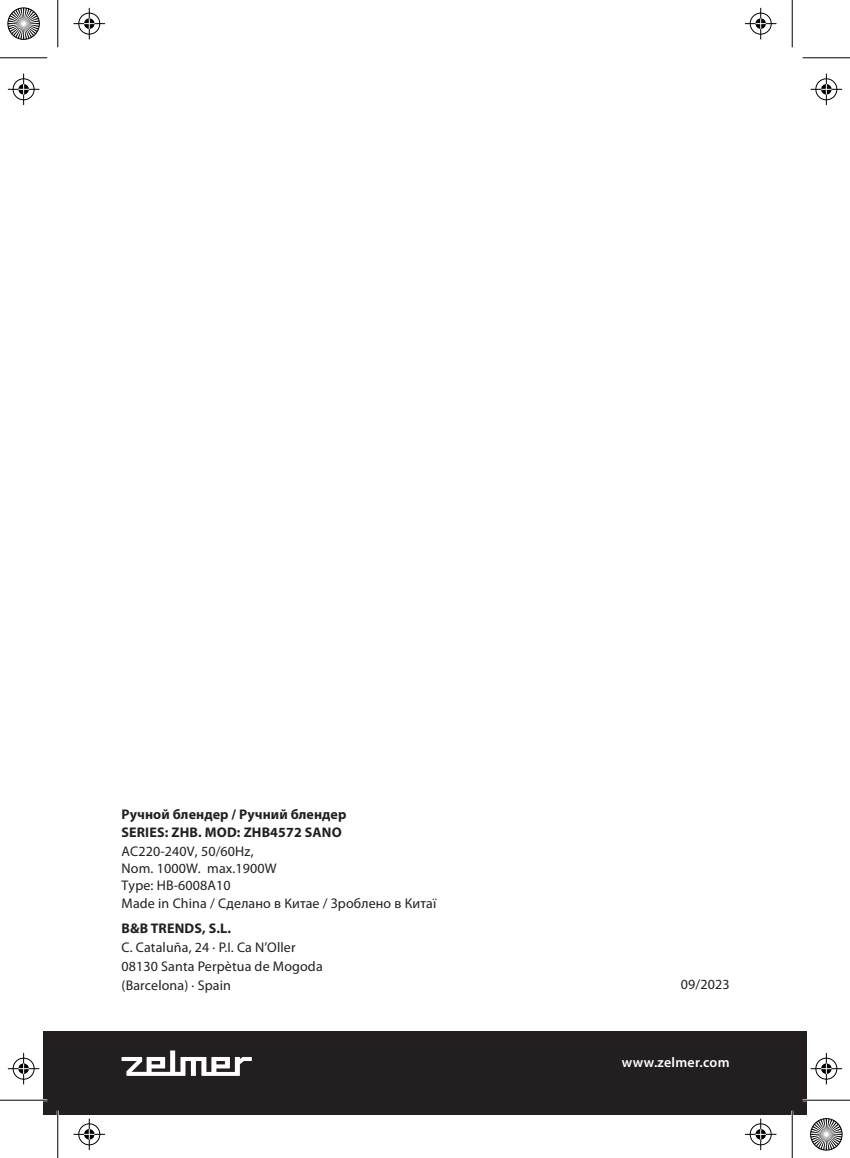
<style>
.page{position:relative;width:850px;height:1158px;background:#fff}
.page>*{position:absolute;margin:0;border:0;box-sizing:border-box;transform-origin:0 0}
.t1{font:14px/16.8px "Myriad Pro";letter-spacing:.01em;color:#231f20}
.t2{font:700 14px/18.7px "Myriad Pro";letter-spacing:.01em;color:#231f20}
.t3{font:600 14px "Myriad Pro";letter-spacing:.02em;color:#fff}
</style>
<div class="page">
<div style="left:43px;top:1031px;width:764px;height:83px;background:#231f20"></div>
<svg style="left:122px;top:1050px;width:130px;height:25px"></svg>
<hr style="left:0;top:1098px;width:47px;height:3px;background:#fff">
<hr style="left:802px;top:1098px;width:48px;height:3px;background:#fff">
<hr style="left:57px;top:1110px;width:2px;height:47px;background:#fff">
<hr style="left:791px;top:1110px;width:2px;height:47px;background:#fff">
<hr style="left:0;top:57px;width:47px;height:1px;background:#000">
<hr style="left:802px;top:57px;width:48px;height:1px;background:#000">
<hr style="left:0;top:1099px;width:47px;height:1px;background:#000">
<hr style="left:802px;top:1099px;width:48px;height:1px;background:#000">
<hr style="left:57px;top:0;width:1px;height:47px;background:#000">
<hr style="left:57px;top:1110px;width:1px;height:47px;background:#000">
<hr style="left:792px;top:0;width:1px;height:47px;background:#000">
<hr style="left:792px;top:1110px;width:1px;height:47px;background:#000">
<div style="left:78px;top:12px;width:23px;height:23px;border:2px solid #fff;border-radius:50%"></div>
<hr style="left:74px;top:23px;width:31px;height:2px;background:#fff">
<hr style="left:88px;top:8px;width:2px;height:31px;background:#fff">
<div style="left:83px;top:17px;width:13px;height:13px;border:2px solid #fff;border-radius:50%"></div>
<div style="left:79px;top:13px;width:21px;height:21px;border:1px solid #000;border-radius:50%"></div>
<hr style="left:74px;top:23px;width:31px;height:1px;background:#000">
<hr style="left:89px;top:8px;width:1px;height:31px;background:#000">
<svg style="left:84px;top:18px;width:10px;height:11px"></svg>
<div style="left:749px;top:12px;width:23px;height:23px;border:2px solid #fff;border-radius:50%"></div>
<hr style="left:745px;top:23px;width:31px;height:2px;background:#fff">
<hr style="left:759px;top:8px;width:3px;height:31px;background:#fff">
<div style="left:754px;top:17px;width:13px;height:13px;border:2px solid #fff;border-radius:50%"></div>
<div style="left:750px;top:13px;width:21px;height:21px;border:1px solid #000;border-radius:50%"></div>
<hr style="left:745px;top:23px;width:31px;height:1px;background:#000">
<hr style="left:760px;top:8px;width:1px;height:31px;background:#000">
<svg style="left:755px;top:18px;width:11px;height:11px"></svg>
<div style="left:78px;top:1122px;width:23px;height:23px;border:2px solid #fff;border-radius:50%"></div>
<hr style="left:74px;top:1133px;width:31px;height:2px;background:#fff">
<hr style="left:88px;top:1118px;width:2px;height:31px;background:#fff">
<div style="left:83px;top:1127px;width:13px;height:13px;border:2px solid #fff;border-radius:50%"></div>
<div style="left:79px;top:1123px;width:21px;height:21px;border:1px solid #000;border-radius:50%"></div>
<hr style="left:74px;top:1133px;width:31px;height:1px;background:#000">
<hr style="left:89px;top:1118px;width:1px;height:31px;background:#000">
<svg style="left:84px;top:1128px;width:10px;height:11px"></svg>
<div style="left:749px;top:1122px;width:23px;height:23px;border:2px solid #fff;border-radius:50%"></div>
<hr style="left:745px;top:1133px;width:31px;height:2px;background:#fff">
<hr style="left:759px;top:1118px;width:3px;height:31px;background:#fff">
<div style="left:754px;top:1127px;width:13px;height:13px;border:2px solid #fff;border-radius:50%"></div>
<div style="left:750px;top:1123px;width:21px;height:21px;border:1px solid #000;border-radius:50%"></div>
<hr style="left:745px;top:1133px;width:31px;height:1px;background:#000">
<hr style="left:760px;top:1118px;width:1px;height:31px;background:#000">
<svg style="left:755px;top:1128px;width:11px;height:11px"></svg>
<div style="left:12px;top:78px;width:23px;height:23px;border:2px solid #fff;border-radius:50%"></div>
<hr style="left:8px;top:88px;width:31px;height:2px;background:#fff">
<hr style="left:23px;top:74px;width:2px;height:31px;background:#fff">
<div style="left:17px;top:83px;width:13px;height:13px;border:2px solid #fff;border-radius:50%"></div>
<div style="left:13px;top:79px;width:21px;height:21px;border:1px solid #000;border-radius:50%"></div>
<hr style="left:8px;top:89px;width:31px;height:1px;background:#000">
<hr style="left:23px;top:74px;width:1px;height:31px;background:#000">
<svg style="left:18px;top:84px;width:11px;height:11px"></svg>
<div style="left:12px;top:1056px;width:23px;height:24px;border:2px solid #fff;border-radius:50%"></div>
<hr style="left:8px;top:1067px;width:31px;height:2px;background:#fff">
<hr style="left:23px;top:1052px;width:2px;height:32px;background:#fff">
<div style="left:17px;top:1062px;width:13px;height:12px;border:2px solid #fff;border-radius:50%"></div>
<div style="left:13px;top:1057px;width:21px;height:22px;border:1px solid #000;border-radius:50%"></div>
<hr style="left:8px;top:1068px;width:31px;height:1px;background:#000">
<hr style="left:23px;top:1052px;width:1px;height:32px;background:#000">
<svg style="left:18px;top:1063px;width:11px;height:10px"></svg>
<div style="left:814px;top:78px;width:24px;height:23px;border:2px solid #fff;border-radius:50%"></div>
<hr style="left:810px;top:88px;width:32px;height:2px;background:#fff">
<hr style="left:825px;top:74px;width:2px;height:31px;background:#fff">
<div style="left:820px;top:83px;width:12px;height:13px;border:2px solid #fff;border-radius:50%"></div>
<div style="left:815px;top:79px;width:22px;height:21px;border:1px solid #000;border-radius:50%"></div>
<hr style="left:810px;top:89px;width:32px;height:1px;background:#000">
<hr style="left:826px;top:74px;width:1px;height:31px;background:#000">
<svg style="left:821px;top:84px;width:10px;height:11px"></svg>
<div style="left:814px;top:1056px;width:24px;height:24px;border:2px solid #fff;border-radius:50%"></div>
<hr style="left:810px;top:1067px;width:32px;height:2px;background:#fff">
<hr style="left:825px;top:1052px;width:2px;height:32px;background:#fff">
<div style="left:820px;top:1062px;width:12px;height:12px;border:2px solid #fff;border-radius:50%"></div>
<div style="left:815px;top:1057px;width:22px;height:22px;border:1px solid #000;border-radius:50%"></div>
<hr style="left:810px;top:1068px;width:32px;height:1px;background:#000">
<hr style="left:826px;top:1052px;width:1px;height:32px;background:#000">
<svg style="left:821px;top:1063px;width:10px;height:10px"></svg>
<svg style="left:7px;top:7px;width:33px;height:33px"></svg>
<svg style="left:810px;top:1118px;width:33px;height:33px"></svg>
<p class="t2" style="left:122px;top:803px;width:226px">Ручной блендер / Ручний блендер<br>SERIES: ZHB. MOD: ZHB4572 SANO</p>
<p class="t1" style="left:122px;top:842px;width:157px">AC220-240V, 50/60Hz,<br>Nom. 1000W. max.1900W<br>Type: HB‐6008A10</p>
<p class="t1" style="left:122px;top:895px;width:316px">Made in China / Сделано в Китае / Зроблено в Китаї</p>
<p class="t2" style="left:122px;top:918px;width:111px">B&amp;B TRENDS, S.L.</p>
<p class="t1" style="left:122px;top:937px;width:203px;line-height:18.7px">C. Cataluña, 24 · P.I. Ca N’Oller<br>08130 Santa Perpètua de Mogoda (Barcelona) · Spain</p>
<p class="t1" style="left:681px;top:976px;width:50px">09/2023</p>
<p class="t3" style="left:622px;top:1053px;width:109px">www.zelmer.com</p>
</div>
